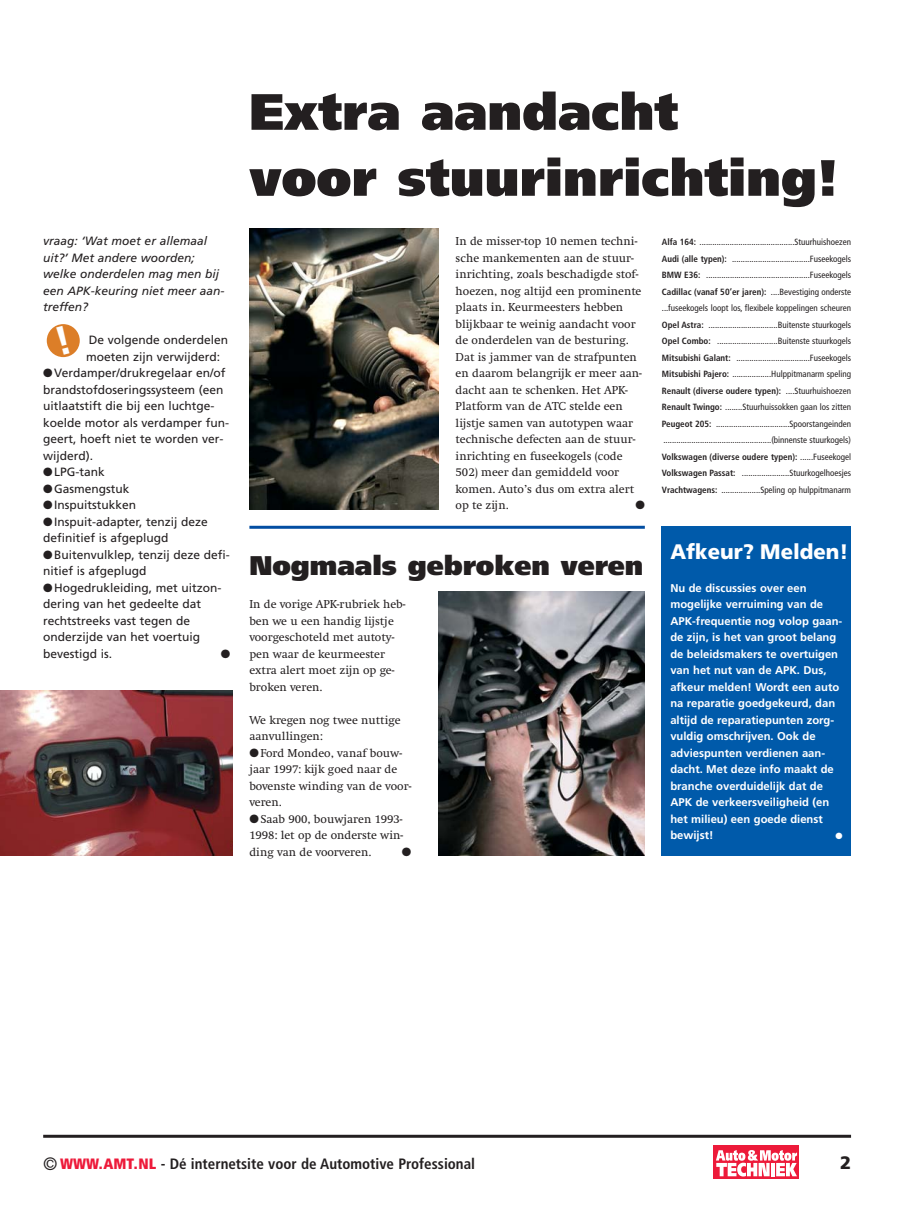
<style>
.page{position:relative;width:915px;height:1212px;background:#fff}
.page>*{position:absolute;margin:0;border:0;box-sizing:border-box;transform-origin:0 0}
.t1{font:900 51px/66px "Frutiger";color:#231f20}
.t2{font:900 27px "Frutiger";color:#231f20}
.t3{font:900 21px "Frutiger";color:#fff}
.t4{font:900 18px "Frutiger";color:#231f20}
.t5{font:700 condensed 15px "Frutiger";color:#231f20}
.t6{font:12px/16.5px "Swift";color:#231f20}
.t7{font:12px/16.5px "Frutiger";color:#231f20}
.t8{font:italic 12px/16.5px "Frutiger";color:#231f20}
.t9{font:12px "Zapf Dingbats";color:#231f20}
.t10{font:700 11.25px/16.5px "Frutiger";color:#fff}
.t11{font:condensed 9px/16.5px "Frutiger";color:#231f20;text-align:justify}
.t12{font:9px "Zapf Dingbats";color:#fff}
.s1{font-weight:700}
.s2{font-weight:400;font-size:18px}
.s3{font-weight:900;color:#ed1a3a}
</style>
<div class="page">
<img style="left:249px;top:229px;width:190px;height:280px">
<div style="left:47px;top:324px;width:33px;height:33px;background:#dc7e28;border-radius:50%"></div>
<img style="left:1px;top:691px;width:231px;height:165px">
<div style="left:662px;top:526px;width:189px;height:330px;background:#005aaa"></div>
<hr style="left:249px;top:526px;width:396px;height:3px;background:#034ea2">
<img style="left:439px;top:592px;width:206px;height:264px">
<hr style="left:43px;top:1135px;width:808px;height:3px;background:#231f20">
<div style="left:714px;top:1146px;width:85px;height:33px;background:#ed1a3a"></div>
<svg style="left:716px;top:1150px;width:81px;height:27px"></svg>
<h3 class="t8" style="left:43px;top:234px;width:183px">vraag: ‘Wat moet er allemaal uit?’ Met andere woorden; welke onderdelen mag men bij een APK-keuring niet meer aan&shy;treffen?</h3>
<h3 class="t7" style="left:86px;top:333px;width:144px">De volgende onderdelen moeten zijn verwijderd:</h3>
<h3 class="t7" style="left:43px;top:366px;width:188px">●Verdamper/drukregelaar en/of brandstofdoseringssysteem (een uitlaatstift die bij een luchtge&shy;koelde motor als verdamper fun&shy;geert, hoeft niet te worden ver&shy;wijderd).</h3>
<h3 class="t7" style="left:43px;top:465px;width:63px">●LPG-tank</h3>
<h3 class="t7" style="left:43px;top:481px;width:88px">●Gasmengstuk</h3>
<h3 class="t7" style="left:43px;top:498px;width:94px">●Inspuitstukken</h3>
<h3 class="t7" style="left:43px;top:514px;width:166px">●Inspuit-adapter, tenzij deze definitief is afgeplugd</h3>
<h3 class="t7" style="left:43px;top:547px;width:188px">●Buitenvulklep, tenzij deze defi&shy;nitief is afgeplugd</h3>
<h3 class="t7" style="left:43px;top:580px;width:180px">●Hogedrukleiding, met uitzon&shy;dering van het gedeelte dat rechtstreeks vast tegen de onderzijde van het voertuig bevestigd is.</h3>
<h3 class="t9" style="left:221px;top:648px;width:11px">●</h3>
<h1 class="t1" style="left:249px;top:83px;width:591px">Extra aandacht<br>voor stuurinrichting!</h1>
<p class="t6" style="left:456px;top:234px;width:188px">In de misser-top 10 nemen techni&shy;sche mankementen aan de stuur&shy;inrichting, zoals beschadigde stof&shy;hoezen, nog altijd een prominente plaats in. Keurmeesters hebben blijkbaar te weinig aandacht voor de onderdelen van de besturing.<br>Dat is jammer van de strafpunten en daarom belangrijk er meer aan&shy;dacht aan te schenken. Het APK-<br>Platform van de ATC stelde een lijstje samen van autotypen waar technische defecten aan de stuur&shy;inrichting en fuseekogels (code<br>502) meer dan gemiddeld voor komen. Auto’s dus om extra alert op te zijn.</p>
<h3 class="t9" style="left:635px;top:499px;width:11px">●</h3>
<h2 class="t2" style="left:249px;top:555px;width:396px">Nogmaals gebroken veren</h2>
<h3 class="t6" style="left:249px;top:597px;width:158px">In de vorige APK-rubriek heb&shy;ben we u een handig lijstje voorgeschoteld met autoty&shy;pen waar de keurmeester extra alert moet zijn op ge&shy;broken veren.</h3>
<h3 class="t6" style="left:249px;top:713px;width:153px">We kregen nog twee nuttige aanvullingen:</h3>
<h3 class="t6" style="left:249px;top:746px;width:163px">●Ford Mondeo, vanaf bouw&shy;jaar 1997: kijk goed naar de bovenste winding van de voor&shy;veren.</h3>
<h3 class="t6" style="left:249px;top:812px;width:155px;text-align:justify">●Saab 900, bouwjaren 1993- 1998: let op de onderste win&shy;ding van de voorveren.</h3>
<h3 class="t9" style="left:402px;top:846px;width:11px">●</h3>
<p class="t11" style="left:662px;top:235px;width:191px"><span class="s1">Alfa 164:</span> ............................................Stuurhuishoezen <span class="s1">Audi (alle typen):</span> ....................................Fuseekogels <span class="s1">BMW E36:</span> ................................................Fuseekogels <span class="s1">Cadillac (vanaf 50’er jaren):</span> ....Bevestiging onderste ...fuseekogels loopt los, flexibele koppelingen scheuren <span class="s1">Opel Astra:</span> ................................Buitenste stuurkogels <span class="s1">Opel Combo:</span> ............................Buitenste stuurkogels <span class="s1">Mitsubishi Galant:</span> ..................................Fuseekogels <span class="s1">Mitsubishi Pajero:</span> ..................Hulppitmanarm speling <span class="s1">Renault (diverse oudere typen):</span> ....Stuurhuishoezen <span class="s1">Renault Twingo:</span> ........Stuurhuissokken gaan los zitten <span class="s1">Peugeot 205:</span> ..................................Spoorstangeinden ..................................................(binnenste stuurkogels)<br><span class="s1">Volkswagen (diverse oudere typen):</span> ......Fuseekogel <span class="s1">Volkswagen Passat:</span> ......................Stuurkogelhoesjes <span class="s1">Vrachtwagens:</span> ..................Speling op hulppitmanarm</p>
<h3 class="t3" style="left:670px;top:543px;width:180px">Afkeur? Melden!</h3>
<p class="t10" style="left:670px;top:580px;width:173px">Nu de discussies over een mogelijke verruiming van de<br>APK-frequentie nog volop gaan&shy;de zijn, is het van groot belang de beleidsmakers te overtuigen van het nut van de APK. Dus, afkeur melden! Wordt een auto na reparatie goedgekeurd, dan altijd de reparatiepunten zorg&shy;vuldig omschrijven. Ook de adviespunten verdienen aan&shy;dacht. Met deze info maakt de branche overduidelijk dat de<br>APK de verkeersveiligheid (en het milieu) een goede dienst bewijst!</p>
<p class="t12" style="left:835px;top:832px;width:9px">●</p>
<h3 class="t5" style="left:43px;top:1158px;width:433px"><span class="s2">©</span> <span class="s3">WWW.AMT.NL</span> - Dé internetsite voor de Automotive Professional</h3>
<h3 class="t4" style="left:840px;top:1156px;width:13px">2</h3>
</div>
